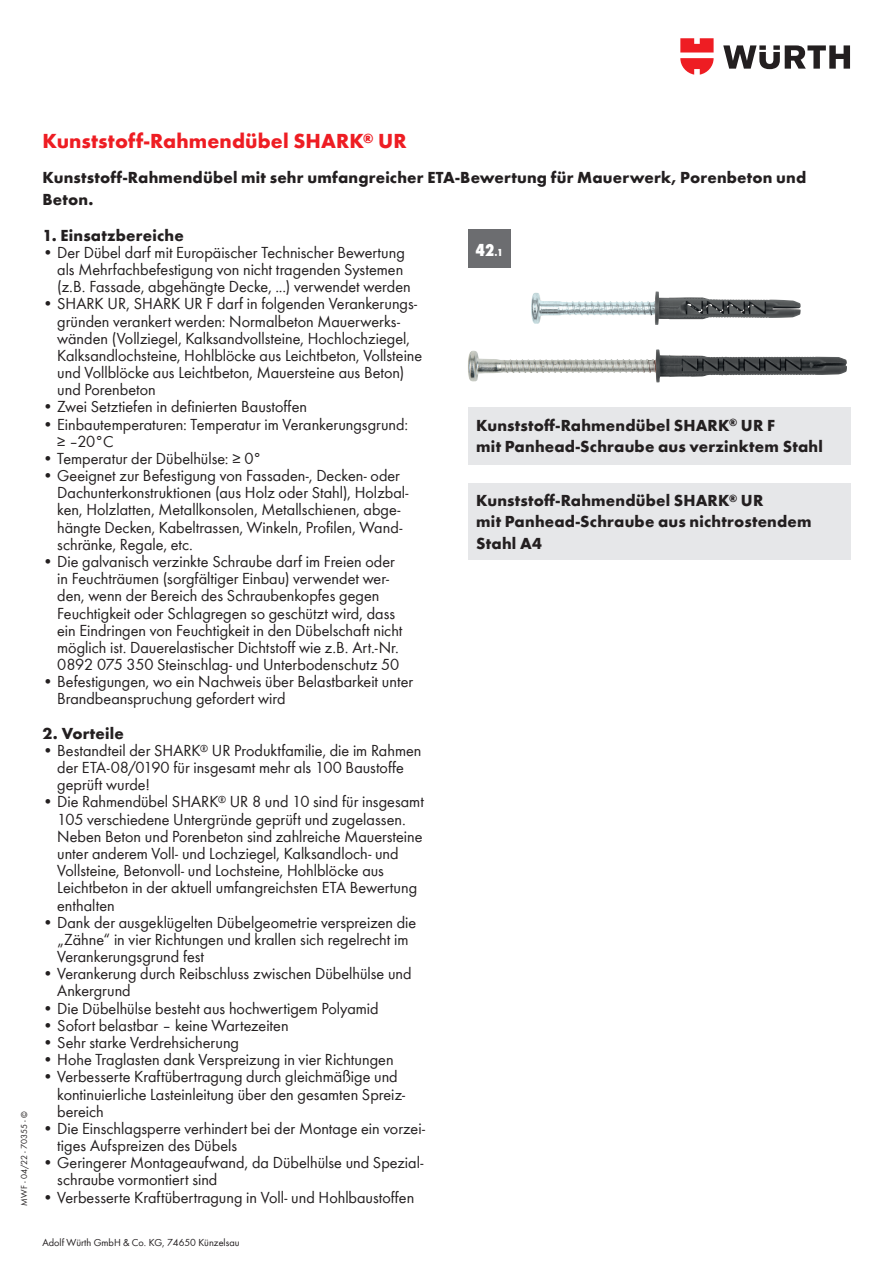
<style>
.page{position:relative;width:893px;height:1263px;background:#fff}
.page>*{position:absolute;margin:0;border:0;box-sizing:border-box;transform-origin:0 0}
.t1{font:700 21px "Wuerth";letter-spacing:.005em;color:#ee1d23}
.t2{font:800 condensed 18px "Wuerth";color:#fff}
.t3{font:16.5px/17.2px "Wuerth";color:#231f20}
.t4{font:700 16.5px/21.8px "Wuerth";letter-spacing:.01em;color:#231f20}
.t5{font:10.5px "Wuerth";color:#231f20}
.t6{font:9px "Wuerth";color:#231f20}
.s1{font-size:10.5px}
</style>
<div class="page">
<svg style="left:723px;top:45px;width:127px;height:24px"></svg>
<svg style="left:680px;top:38px;width:34px;height:37px"></svg>
<div style="left:468px;top:230px;width:42px;height:38px;background:#6c6d70"></div>
<svg style="left:655px;top:291px;width:146px;height:27px"></svg>
<img style="left:531px;top:292px;width:229px;height:33px">
<svg style="left:656px;top:349px;width:191px;height:33px"></svg>
<img style="left:468px;top:350px;width:188px;height:32px">
<div style="left:468px;top:407px;width:382px;height:58px;background:#e6e7e9"></div>
<div style="left:468px;top:484px;width:382px;height:76px;background:#e6e7e9"></div>
<p class="t6" style="left:18px;top:1205px;width:96px;rotate:-90deg">MWF - 04/22 - 70355 - ©</p>
<p class="t1" style="left:43px;top:125px;width:366px">Kunststoff-Rahmendübel SHARK<sup>®</sup> UR</p>
<p class="t4" style="left:43px;top:166px;width:765px">Kunststoff-Rahmendübel mit sehr umfangreicher ETA-Bewertung für Mauerwerk, Porenbeton und<br>Beton.</p>
<p class="t2" style="left:475px;top:237px;width:29px">42<span class="s1">.1</span></p>
<p class="t4" style="left:43px;top:223px;width:143px">1. Einsatzbereiche</p>
<p class="t3" style="left:57px;top:243px;width:355px;text-indent:-15px">• Der Dübel darf mit Europäischer Technischer Bewertung als Mehrfachbefestigung von nicht tragenden Systemen (z.B. Fassade, abgehängte Decke, ...) verwendet werden</p>
<p class="t3" style="left:57px;top:294px;width:367px;text-indent:-15px">• SHARK UR, SHARK UR F darf in folgenden Verankerungs&shy;gründen verankert werden: Normalbeton Mauerwerks&shy;wänden (Vollziegel, Kalksandvollsteine, Hochlochziegel, Kalksandlochsteine, Hohlblöcke aus Leichtbeton, Vollsteine und Vollblöcke aus Leichtbeton, Mauersteine aus Beton) und Porenbeton</p>
<p class="t3" style="left:43px;top:397px;width:266px">• Zwei Setztiefen in definierten Baustoffen</p>
<p class="t3" style="left:57px;top:415px;width:352px;text-indent:-15px">• Einbautemperaturen: Temperatur im Verankerungsgrund: ≥ –20°C</p>
<p class="t3" style="left:43px;top:449px;width:221px">• Temperatur der Dübelhülse: ≥ 0°</p>
<p class="t3" style="left:57px;top:466px;width:353px;text-indent:-15px">• Geeignet zur Befestigung von Fassaden-, Decken- oder Dachunterkonstruktionen (aus Holz oder Stahl), Holzbal&shy;ken, Holzlatten, Metallkonsolen, Metallschienen, abge&shy;hängte Decken, Kabeltrassen, Winkeln, Profilen, Wand&shy;schränke, Regale, etc.</p>
<p class="t3" style="left:57px;top:552px;width:347px;text-indent:-15px">• Die galvanisch verzinkte Schraube darf im Freien oder in Feuchträumen (sorgfältiger Einbau) verwendet wer&shy;den, wenn der Bereich des Schraubenkopfes gegen Feuchtigkeit oder Schlagregen so geschützt wird, dass ein Eindringen von Feuchtigkeit in den Dübelschaft nicht möglich ist. Dauerelastischer Dichtstoff wie z.B. Art.-Nr.<br>0892 075 350 Steinschlag- und Unterbodenschutz 50</p>
<p class="t3" style="left:57px;top:672px;width:357px;text-indent:-15px">• Befestigungen, wo ein Nachweis über Belastbarkeit unter<br>Brandbeanspruchung gefordert wird</p>
<p class="t4" style="left:43px;top:721px;width:83px">2. Vorteile</p>
<p class="t3" style="left:57px;top:741px;width:366px;text-indent:-15px">• Bestandteil der SHARK<sup>®</sup> UR Produktfamilie, die im Rahmen der ETA-08/0190 für insgesamt mehr als 100 Baustoffe geprüft wurde!</p>
<p class="t3" style="left:57px;top:792px;width:368px;text-indent:-15px">• Die Rahmendübel SHARK<sup>®</sup> UR 8 und 10 sind für insgesamt 105 verschiedene Untergründe geprüft und zugelassen.<br>Neben Beton und Porenbeton sind zahlreiche Mauersteine unter anderem Voll- und Lochziegel, Kalksandloch- und Vollsteine, Betonvoll- und Lochsteine, Hohlblöcke aus Leichtbeton in der aktuell umfangreichsten ETA Bewertung enthalten</p>
<p class="t3" style="left:57px;top:913px;width:361px;text-indent:-15px">• Dank der ausgeklügelten Dübelgeometrie verspreizen die „Zähne“ in vier Richtungen und krallen sich regelrecht im<br>Verankerungsgrund fest</p>
<p class="t3" style="left:57px;top:964px;width:356px;text-indent:-15px">• Verankerung durch Reibschluss zwischen Dübelhülse und<br>Ankergrund</p>
<p class="t3" style="left:43px;top:999px;width:338px">• Die Dübelhülse besteht aus hochwertigem Polyamid</p>
<p class="t3" style="left:43px;top:1016px;width:248px">• Sofort belastbar – keine Wartezeiten</p>
<p class="t3" style="left:43px;top:1033px;width:198px">• Sehr starke Verdrehsicherung</p>
<p class="t3" style="left:43px;top:1050px;width:353px">• Hohe Traglasten dank Verspreizung in vier Richtungen</p>
<p class="t3" style="left:57px;top:1067px;width:349px;text-indent:-15px">• Verbesserte Kraftübertragung durch gleichmäßige und kontinuierliche Lasteinleitung über den gesamten Spreiz&shy;bereich</p>
<p class="t3" style="left:57px;top:1119px;width:369px;text-indent:-15px">• Die Einschlagsperre verhindert bei der Montage ein vorzei&shy;tiges Aufspreizen des Dübels</p>
<p class="t3" style="left:57px;top:1153px;width:368px;text-indent:-15px">• Geringerer Montageaufwand, da Dübelhülse und Spezial&shy;schraube vormontiert sind</p>
<p class="t3" style="left:43px;top:1188px;width:373px">• Verbesserte Kraftübertragung in Voll- und Hohlbaustoffen</p>
<p class="t5" style="left:43px;top:1235px;width:199px">Adolf Würth GmbH &amp; Co. KG, 74650 Künzelsau</p>
<p class="t4" style="left:476px;top:413px;width:348px">Kunststoff-Rahmendübel SHARK<sup>®</sup> UR F<br>mit Panhead-Schraube aus verzinktem Stahl</p>
<p class="t4" style="left:476px;top:488px;width:337px">Kunststoff-Rahmendübel SHARK<sup>®</sup> UR<br>mit Panhead-Schraube aus nichtrostendem<br>Stahl A4</p>
</div>
